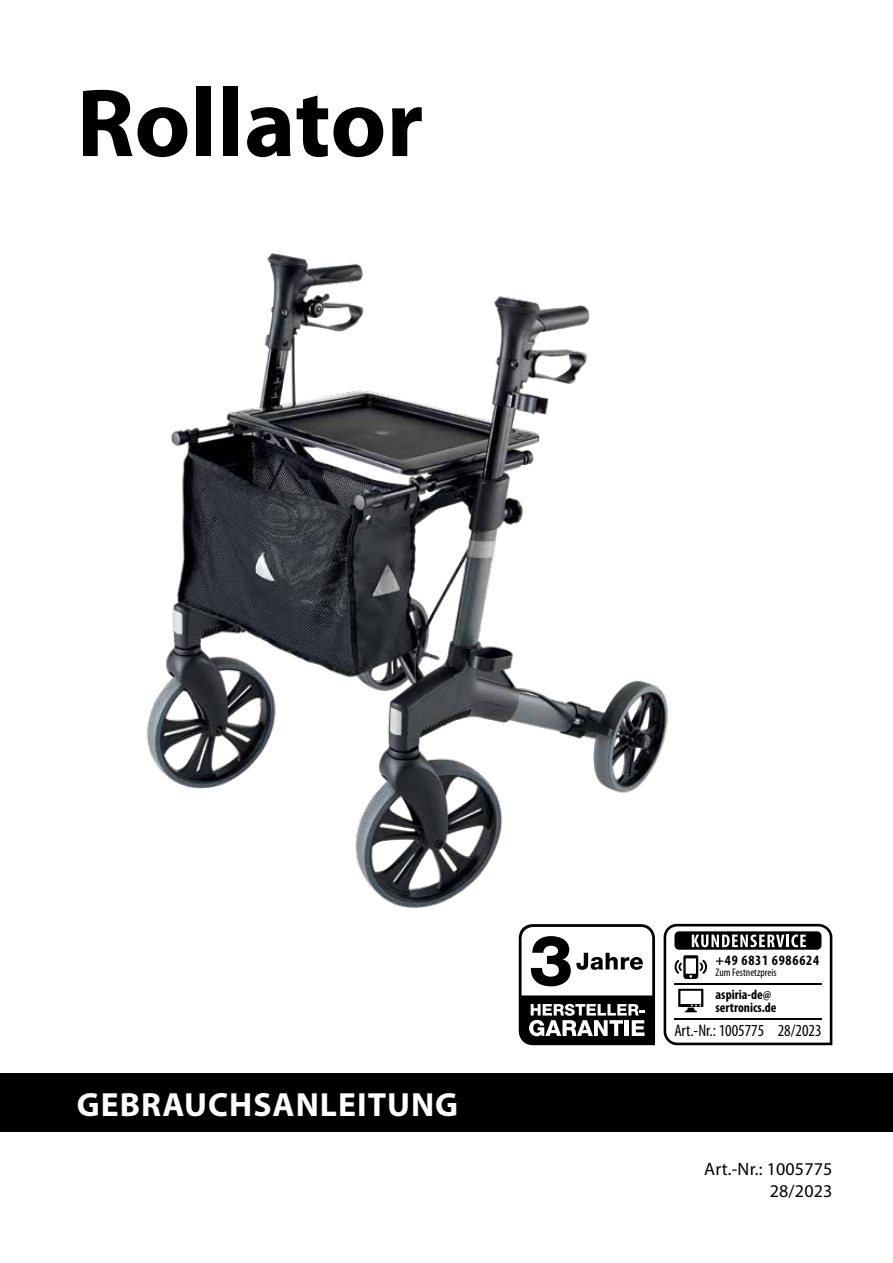
<style>
.page{position:relative;width:893px;height:1263px;background:#fff}
.page>*{position:absolute;margin:0;border:0;box-sizing:border-box;transform-origin:0 0}
.t1{font:700 97.5px "Myriad Pro";color:#000}
.t2{font:700 33.6px "Myriad Pro";letter-spacing:.03em;color:#fff}
.t3{font:18px/21.6px "Myriad Pro";letter-spacing:.01em;color:#000;text-align:right}
.t4{font:condensed 16.95px "Myriad Pro";color:#000}
.t5{font:700 condensed 14.4px "Myriad Pro";letter-spacing:.05em;color:#000}
.t6{font:700 condensed 13.5px/13.5px "Myriad Pro";color:#000}
.t7{font:condensed 10.95px "Myriad Pro";color:#000}
</style>
<div class="page">
<img style="left:146px;top:253px;width:522px;height:655px">
<div style="left:0;top:1073px;width:893px;height:59px;background:#000"></div>
<svg style="left:519px;top:924px;width:136px;height:121px"></svg>
<svg style="left:664px;top:924px;width:168px;height:121px"></svg>
<h1 class="t1" style="left:77px;top:60px;width:349px">Rollator</h1>
<h2 class="t2" style="left:77px;top:1083px;width:383px">GEBRAUCHSANLEITUNG</h2>
<p class="t5" style="left:716px;top:951px;width:105px">+49 6831 6986624</p>
<p class="t7" style="left:716px;top:966px;width:63px">Zum Festnetzpreis</p>
<p class="t6" style="left:716px;top:987px;width:62px">aspiria-de@ sertronics.de</p>
<p class="t4" style="left:674px;top:1020px;width:149px">Art.-Nr.: 1005775 28/2023</p>
<h3 class="t3" style="left:704px;top:1158px;width:130px">Art.-Nr.: 1005775<br>28/2023</h3>
</div>
